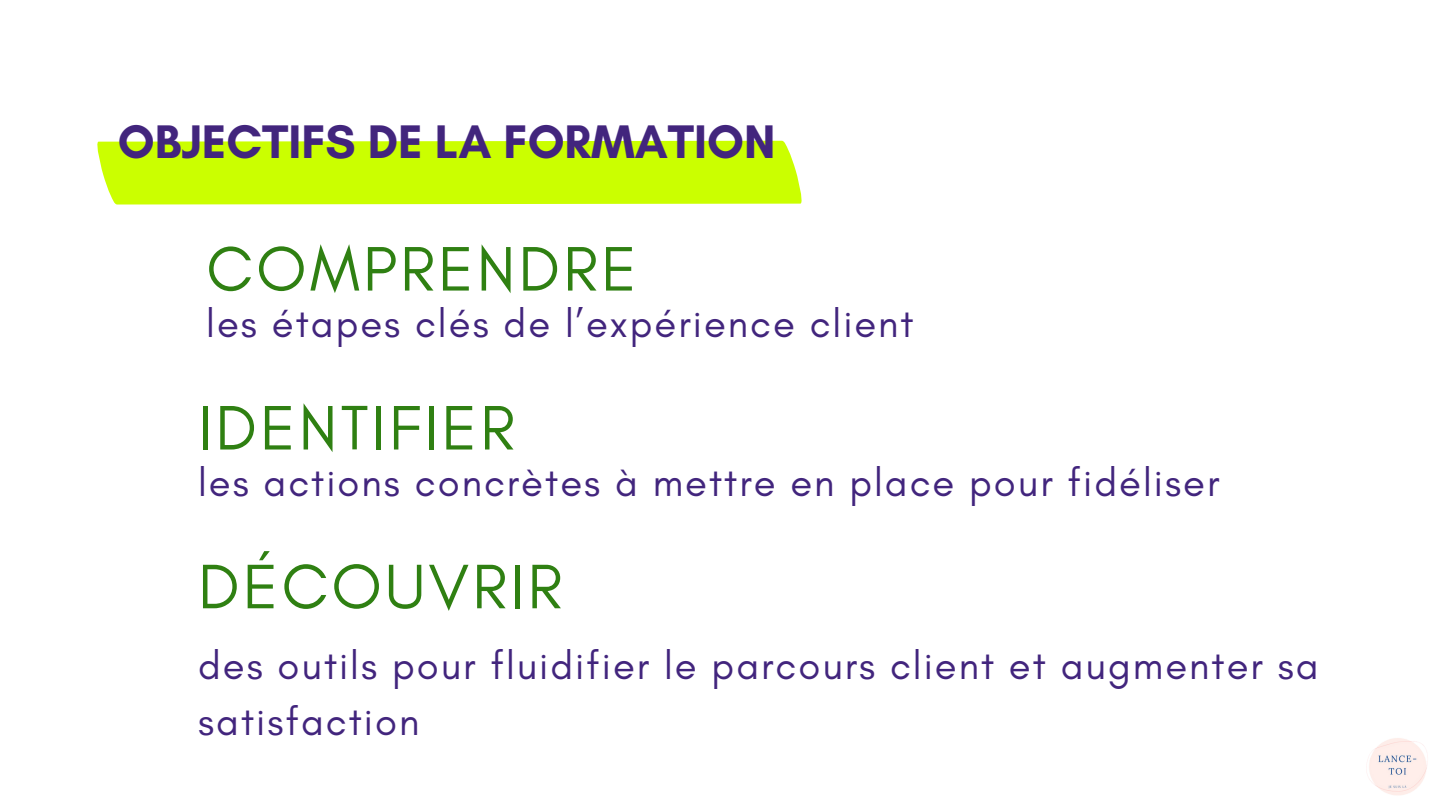
<style>
.page{position:relative;width:1440px;height:810px;background:#fff}
.page>*{position:absolute;margin:0;border:0;box-sizing:border-box;transform-origin:0 0}
.t1{font:64px "Glacial Indifference";letter-spacing:.05em;color:#2f8012}
.t2{font:700 48px "Glacial Indifference";color:#42257d}
.t3{font:40px/55.5px "Glacial Indifference";letter-spacing:.05em;color:#42257d}
</style>
<div class="page">
<div style="left:97px;top:141px;width:705px;height:63px;background:#cbff00"></div>
<img style="left:1367px;top:738px;width:60px;height:58px">
<h2 class="t2" style="left:118px;top:112px;width:659px">OBJECTIFS DE LA FORMATION</h2>
<p class="t1" style="left:206px;top:230px;width:432px">COMPRENDRE</p>
<h1 class="t3" style="left:206px;top:295px;width:709px">les étapes clés de l’expérience client</h1>
<p class="t1" style="left:198px;top:389px;width:318px">IDENTIFIER</p>
<p class="t3" style="left:198px;top:455px;width:1023px">les actions concrètes à mettre en place pour fidéliser</p>
<h1 class="t1" style="left:198px;top:547px;width:366px">DÉCOUVRIR</h1>
<h1 class="t3" style="left:198px;top:637px;width:1122px">des outils pour fluidifier le parcours client et augmenter sa satisfaction</h1>
</div>
